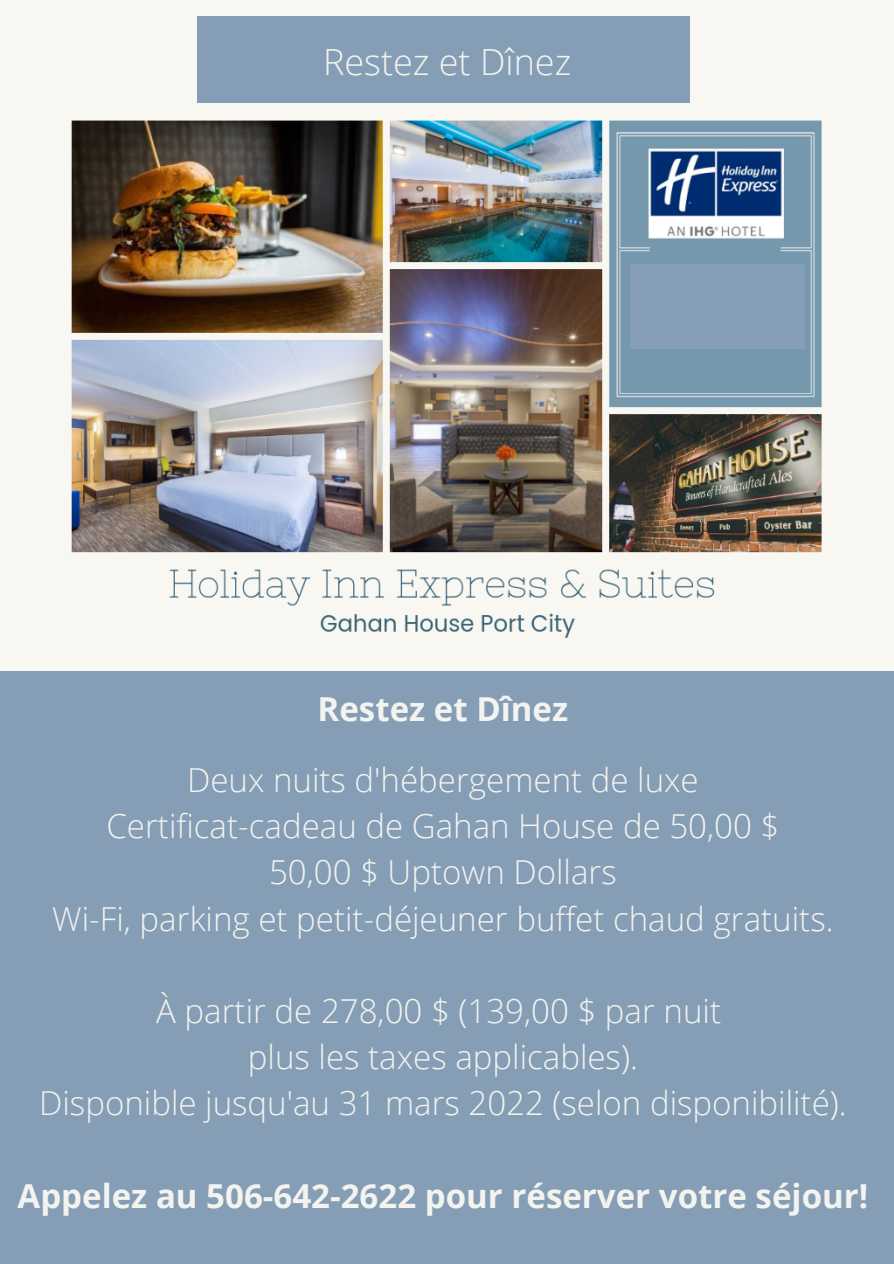
<style>
.page{position:relative;width:894px;height:1264px;background:#fff}
.page>*{position:absolute;margin:0;border:0;box-sizing:border-box;transform-origin:0 0}
.t1{font:300 36px "Open Sans";color:#f3f3ef}
.t2{font:300 33px "Open Sans";color:#f3f3ef}
.t3{font:700 33px "Open Sans";color:#f3f3ef}
</style>
<div class="page">
<div style="left:0;top:0;width:893px;height:1263px;background:#859eb5"></div>
<img style="left:0;top:0;width:893px;height:670px">
<div style="left:197px;top:16px;width:492px;height:87px;background:#859eb5"></div>
<div style="left:629px;top:264px;width:175px;height:84px;background:#859eb5"></div>
<p class="t1" style="left:323px;top:36px;width:250px">Restez et Dînez</p>
<p class="t3" style="left:317px;top:686px;width:252px">Restez et Dînez</p>
<p class="t2" style="left:187px;top:756px;width:513px">Deux nuits d'hébergement de luxe</p>
<p class="t2" style="left:106px;top:803px;width:674px">Certificat-cadeau de Gahan House de 50,00 $</p>
<p class="t2" style="left:269px;top:849px;width:349px">50,00 $ Uptown Dollars</p>
<p class="t2" style="left:52px;top:895px;width:782px">Wi-Fi, parking et petit-déjeuner buffet chaud gratuits.</p>
<p class="t2" style="left:156px;top:987px;width:566px">À partir de 278,00 $ (139,00 $ par nuit</p>
<p class="t2" style="left:248px;top:1033px;width:391px">plus les taxes applicables).</p>
<p class="t2" style="left:39px;top:1080px;width:808px">Disponible jusqu'au 31 mars 2022 (selon disponibilité).</p>
<p class="t3" style="left:18px;top:1172px;width:852px">Appelez au 506-642-2622 pour réserver votre séjour!</p>
</div>
